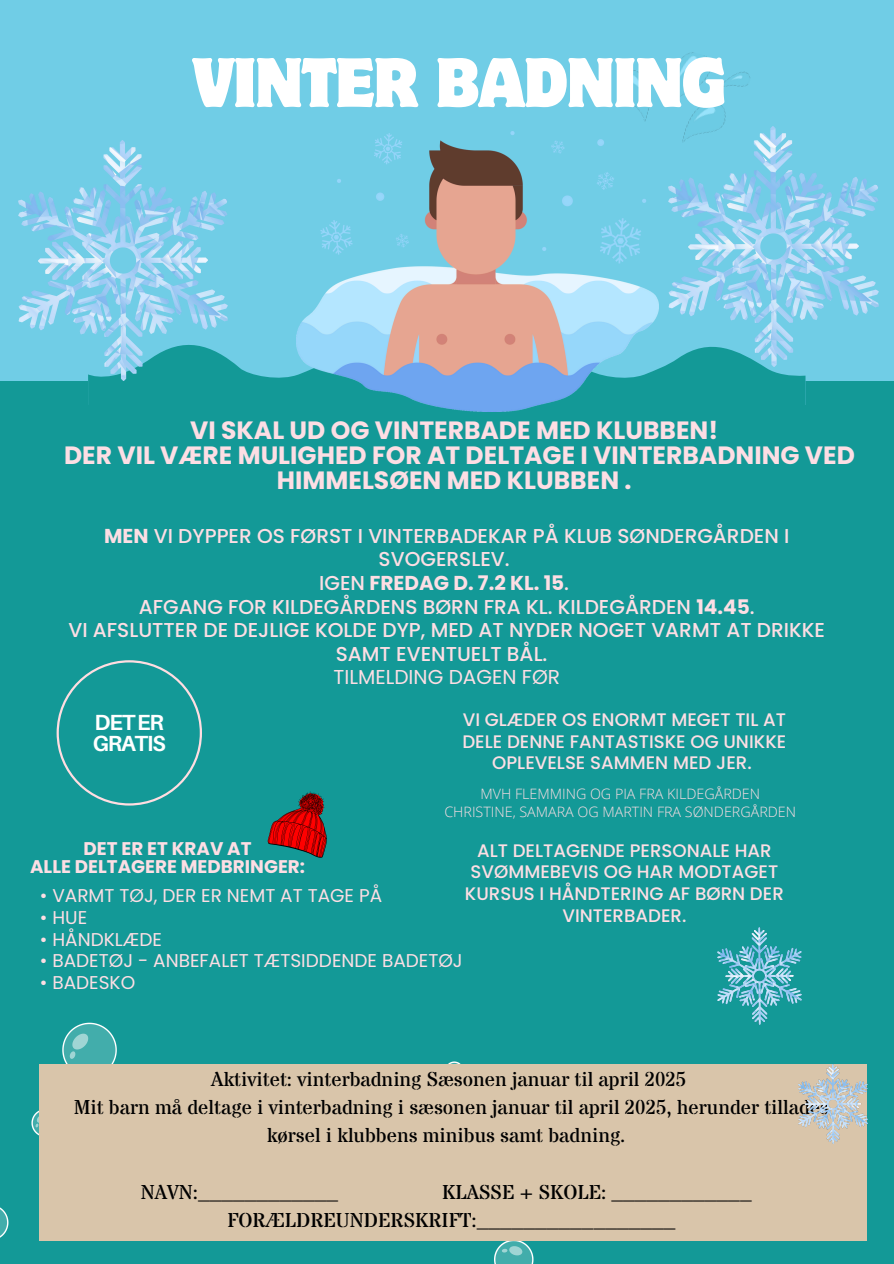
<style>
.page{position:relative;width:894px;height:1264px;background:#fff}
.page>*{position:absolute;margin:0;border:0;box-sizing:border-box;transform-origin:0 0}
.t1{font:semi-condensed 61.95px "Motter Corpus Std";letter-spacing:-.02em;color:#fff}
.t2{font:700 25.05px/25px "Poppins";color:#fddee4;text-align:center}
.t3{font:700 21.9px/21.3px "Aileron";letter-spacing:-.055em;color:#fff}
.t4{font:20.1px/28.2px "Stardos Stencil";color:#000;text-align:center}
.t5{font:500 20.1px/23.7px "Poppins";color:#fddee4;text-align:center}
.t6{font:18.45px "Poppins";color:#fddee4}
.t7{font:700 18.3px/18.3px "Poppins";color:#fddee4;text-align:center}
.t8{font:500 18.15px/21.8px "Poppins";color:#fddee4;text-align:center}
.t9{font:300 14.25px "Open Sans";color:#fddee4}
.s1{font-weight:700}
.s2{font-weight:400}
</style>
<div class="page">
<div style="left:0;top:0;width:893px;height:1263px;background:#139997"></div>
<div style="left:0;top:0;width:893px;height:381px;background:#70cde6"></div>
<svg style="left:0;top:1207px;width:8px;height:31px"></svg>
<svg style="left:31px;top:1108px;width:9px;height:28px"></svg>
<svg style="left:62px;top:1022px;width:55px;height:42px"></svg>
<svg style="left:494px;top:1240px;width:39px;height:23px"></svg>
<svg style="left:448px;top:1061px;width:13px;height:3px"></svg>
<svg style="left:88px;top:359px;width:717px;height:53px"></svg>
<img style="left:619px;top:52px;width:131px;height:74px">
<svg style="left:57px;top:660px;width:145px;height:145px"></svg>
<img style="left:668px;top:126px;width:210px;height:240px">
<img style="left:18px;top:141px;width:210px;height:239px">
<img style="left:296px;top:131px;width:362px;height:280px">
<div style="left:40px;top:1064px;width:826px;height:176px;background:#d9c5aa"></div>
<img style="left:717px;top:927px;width:84px;height:97px">
<img style="left:798px;top:1064px;width:68px;height:79px">
<svg style="left:267px;top:791px;width:60px;height:66px"></svg>
<p class="t1" style="left:192px;top:58px;width:534px">VINTER BADNING</p>
<h1 class="t2" style="left:64px;top:418px;width:792px">VI SKAL UD OG VINTERBADE MED KLUBBEN!<br>DER VIL VÆRE MULIGHED FOR AT DELTAGE I VINTERBADNING VED<br>HIMMELSØEN MED KLUBBEN .</h1>
<p class="t5" style="left:68px;top:523px;width:758px"><span class="s1">MEN</span> VI DYPPER OS FØRST I VINTERBADEKAR PÅ KLUB SØNDERGÅRDEN I SVOGERSLEV.<br>IGEN <span class="s1">FREDAG D. 7.2 KL. 15</span>.<br>AFGANG FOR KILDEGÅRDENS BØRN FRA KL. KILDEGÅRDEN <span class="s1">14.45</span>.<br>VI AFSLUTTER DE DEJLIGE KOLDE DYP, MED AT NYDER NOGET VARMT AT DRIKKE SAMT EVENTUELT BÅL.<br><span class="s2">TILMELDING DAGEN FØR</span></p>
<p class="t3" style="left:93px;top:711px;width:74px">DETER<br>GRATIS</p>
<h2 class="t8" style="left:462px;top:708px;width:325px">VI GLÆDER OS ENORMT MEGET TIL AT<br>DELE DENNE FANTASTISKE OG UNIKKE<br>OPLEVELSE SAMMEN MED JER.</h2>
<h6 class="t9" style="left:480px;top:784px;width:281px">MVH FLEMMING OG PIA FRA KILDEGÅRDEN</h6>
<h6 class="t9" style="left:444px;top:801px;width:353px">CHRISTINE, SAMARA OG MARTIN FRA SØNDERGÅRDEN</h6>
<p class="t7" style="left:30px;top:839px;width:276px">DET ER ET KRAV AT<br>ALLE DELTAGERE MEDBRINGER:</p>
<p class="t6" style="left:40px;top:882px;width:344px">• VARMT TØJ, DER ER NEMT AT TAGE PÅ</p>
<p class="t6" style="left:40px;top:904px;width:49px">• HUE</p>
<h6 class="t6" style="left:40px;top:926px;width:124px">• HÅNDKLÆDE</h6>
<p class="t6" style="left:40px;top:947px;width:424px">• BADETØJ - ANBEFALET TÆTSIDDENDE BADETØJ</p>
<p class="t6" style="left:40px;top:969px;width:97px">• BADESKO</p>
<h4 class="t8" style="left:465px;top:839px;width:320px">ALT DELTAGENDE PERSONALE HAR<br>SVØMMEBEVIS OG HAR MODTAGET<br>KURSUS I HÅNDTERING AF BØRN DER<br>VINTERBADER.</h4>
<p class="t4" style="left:74px;top:1066px;width:756px">Aktivitet: vinterbadning Sæsonen januar til april 2025<br>Mit barn må deltage i vinterbadning i sæsonen januar til april 2025, herunder tillades kørsel i klubbens minibus samt badning.</p>
<p class="t4" style="left:141px;top:1178px;width:199px">NAVN:____________</p>
<p class="t4" style="left:227px;top:1178px;width:525px;text-align:left;text-indent:215px">KLASSE + SKOLE: ____________<br>FORÆLDREUNDERSKRIFT:_________________</p>
</div>
